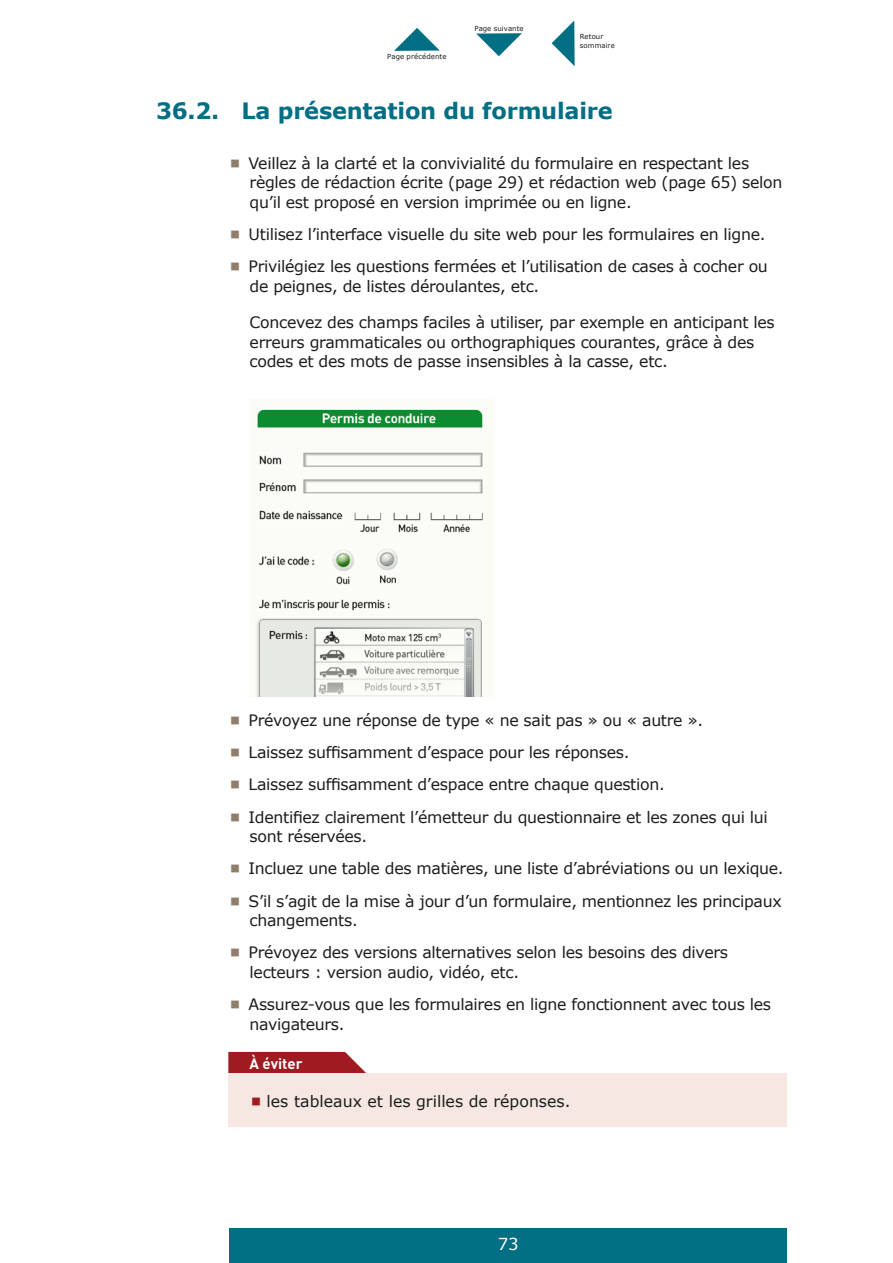
<style>
.page{position:relative;width:893px;height:1263px;background:#fff}
.page>*{position:absolute;margin:0;border:0;box-sizing:border-box;transform-origin:0 0}
.t1{font:700 22.5px "Verdana";letter-spacing:-.01em;color:#006e83}
.t2{font:16.5px "Verdana";color:#fff}
.tableau_style{font:15.75px/19.5px "Verdana";letter-spacing:-.02em;color:#1d1d1b}
.tableau_style-2{font:15.75px "Verdana";color:#1d1d1b}
._08-PART-E-Eviter-Ti{font:700 15px "DIN Pro";color:#fff}
.t3{font:6.9px/8.7px "Verdana";letter-spacing:.01em;color:#1d1d1b}
</style>
<div class="page">
<div style="left:230px;top:1229px;width:557px;height:34px;background:#006e83"></div>
<svg style="left:394px;top:28px;width:46px;height:23px"></svg>
<svg style="left:476px;top:33px;width:46px;height:23px"></svg>
<svg style="left:552px;top:21px;width:23px;height:45px"></svg>
<div style="left:228px;top:1074px;width:559px;height:53px;background:#f6e7e3"></div>
<img style="left:254px;top:409px;width:230px;height:288px">
<svg style="left:228px;top:1052px;width:138px;height:22px;background:#aa343a"></svg>
<p class="t3" style="left:387px;top:52px;width:61px">Page précédente</p>
<p class="t3" style="left:474px;top:24px;width:51px">Page suivante</p>
<p class="t3" style="left:580px;top:33px;width:37px">Retour sommaire</p>
<p class="t1" style="left:156px;top:96px;width:458px">36.2. La présentation du formulaire</p>
<p class="tableau_style" style="left:249px;top:153px;width:535px">Veillez à la clarté et la convivialité du formulaire en respectant les règles de rédaction écrite (page 29) et rédaction web (page 65) selon qu’il est proposé en version imprimée ou en ligne.</p>
<p class="tableau_style" style="left:249px;top:225px;width:518px">Utilisez l’interface visuelle du site web pour les formulaires en ligne.</p>
<p class="tableau_style" style="left:249px;top:257px;width:521px">Privilégiez les questions fermées et l’utilisation de cases à cocher ou de peignes, de listes déroulantes, etc.</p>
<p class="tableau_style" style="left:250px;top:313px;width:527px">Concevez des champs faciles à utiliser, par exemple en anticipant les erreurs grammaticales ou orthographiques courantes, grâce à des codes et des mots de passe insensibles à la casse, etc.</p>
<p class="tableau_style" style="left:249px;top:711px;width:456px">Prévoyez une réponse de type « ne sait pas » ou « autre ».</p>
<p class="tableau_style" style="left:249px;top:743px;width:382px">Laissez suffisamment d’espace pour les réponses.</p>
<p class="tableau_style" style="left:249px;top:775px;width:418px">Laissez suffisamment d’espace entre chaque question.</p>
<p class="tableau_style" style="left:249px;top:807px;width:521px">Identifiez clairement l’émetteur du questionnaire et les zones qui lui sont réservées.</p>
<p class="tableau_style" style="left:249px;top:859px;width:537px">Incluez une table des matières, une liste d’abréviations ou un lexique.</p>
<p class="tableau_style" style="left:249px;top:891px;width:535px">S’il s’agit de la mise à jour d’un formulaire, mentionnez les principaux changements.</p>
<p class="tableau_style" style="left:249px;top:943px;width:481px">Prévoyez des versions alternatives selon les besoins des divers lecteurs : version audio, vidéo, etc.</p>
<p class="tableau_style" style="left:249px;top:995px;width:524px">Assurez-vous que les formulaires en ligne fonctionnent avec tous les navigateurs.</p>
<p class="_08-PART-E-Eviter-Ti" style="left:250px;top:1053px;width:54px">À éviter</p>
<p class="tableau_style-2" style="left:267px;top:1091px;width:305px">les tableaux et les grilles de réponses.</p>
<p class="t2" style="left:498px;top:1233px;width:22px">73</p>
</div>
